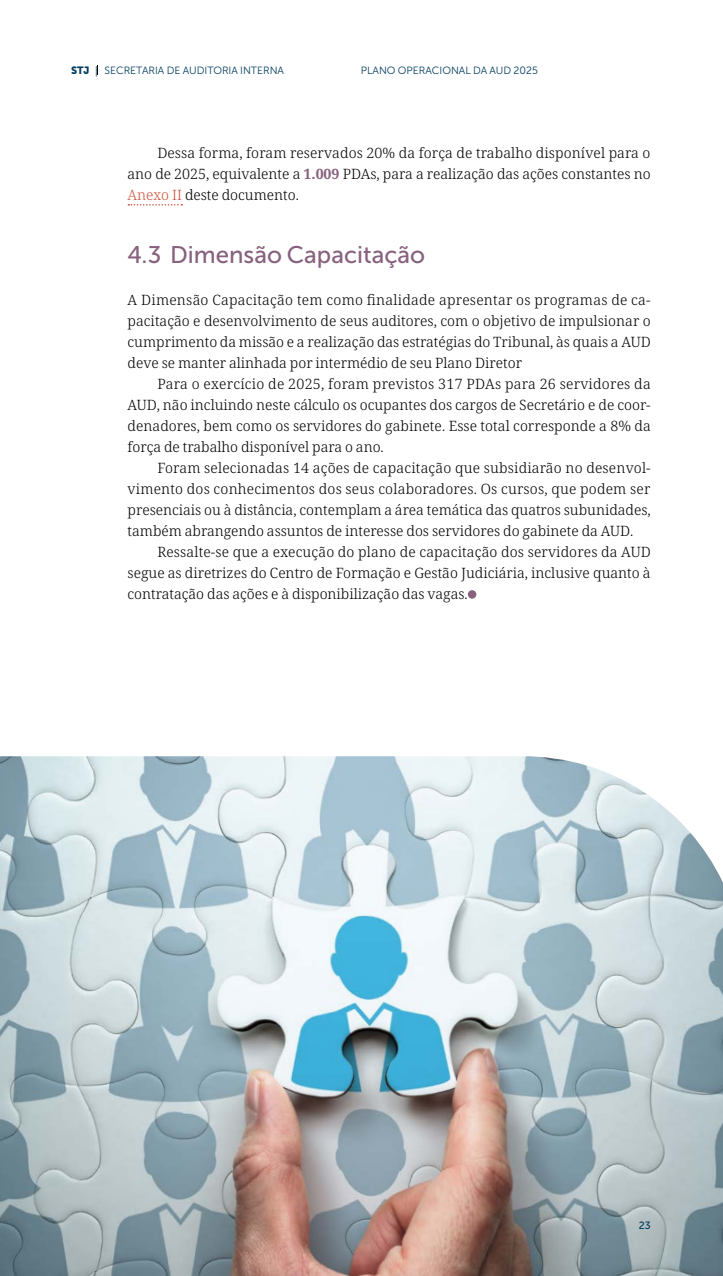
<style>
.page{position:relative;width:723px;height:1276px;background:#fff}
.page>*{position:absolute;margin:0;border:0;box-sizing:border-box;transform-origin:0 0}
.t1{font:24px "Museo Sans 500";color:#87617d}
.t2{font:300 14.25px/21px "Noto Serif";color:#000;text-align:justify}
.t3{font:10.5px "Museo Sans 300";color:#003c5f}
.t4{font:10.5px "Museo Sans 500";color:#003c5f}
.s1{font-family:"Museo Sans 900"}
.s2{font-family:"Minion Pro"}
.s3{font-weight:700;color:#87617d}
.s4{color:#cf543d}
</style>
<div class="page">
<svg style="left:128px;top:204px;width:54px;height:2px"></svg>
<div style="left:468px;top:590px;width:8px;height:9px;background:#87617d;border-radius:50%"></div>
<img style="left:0;top:756px;width:723px;height:520px">
<p class="t3" style="left:71px;top:64px;width:214px"><span class="s1">STJ</span> <span class="s2">|</span> SECRETARIA DE AUDITORIA INTERNA</p>
<p class="t3" style="left:361px;top:64px;width:178px">PLANO OPERACIONAL DA AUD 2025</p>
<p class="t2" style="left:128px;top:142px;width:524px;text-indent:30px">Dessa forma, foram reservados 20% da força de trabalho disponível para o ano de 2025, equivalente a <span class="s3">1.009</span> PDAs, para a realização das ações constantes no <span class="s4">Anexo II</span> deste documento.</p>
<h1 class="t1" style="left:128px;top:241px;width:299px">4.3 Dimensão Capacitação</h1>
<p class="t2" style="left:128px;top:289px;width:525px">A Dimensão Capacitação tem como finalidade apresentar os programas de ca&shy;pacitação e desenvolvimento de seus auditores, com o objetivo de impulsionar o cumprimento da missão e a realização das estratégias do Tribunal, às quais a AUD deve se manter alinhada por intermédio de seu Plano Diretor</p>
<p class="t2" style="left:128px;top:373px;width:525px;text-indent:30px">Para o exercício de 2025, foram previstos 317 PDAs para 26 servidores da AUD, não incluindo neste cálculo os ocupantes dos cargos de Secretário e de coor&shy;denadores, bem como os servidores do gabinete. Esse total corresponde a 8% da força de trabalho disponível para o ano.</p>
<p class="t2" style="left:128px;top:457px;width:525px;text-indent:30px">Foram selecionadas 14 ações de capacitação que subsidiarão no desenvol&shy;vimento dos conhecimentos dos seus colaboradores. Os cursos, que podem ser presenciais ou à distância, contemplam a área temática das quatros subunidades, também abrangendo assuntos de interesse dos servidores do gabinete da AUD.</p>
<p class="t2" style="left:128px;top:541px;width:525px;text-indent:30px">Ressalte-se que a execução do plano de capacitação dos servidores da AUD segue as diretrizes do Centro de Formação e Gestão Judiciária, inclusive quanto à contratação das ações e à disponibilização das vagas.</p>
<p class="t4" style="left:639px;top:1219px;width:13px">23</p>
</div>
